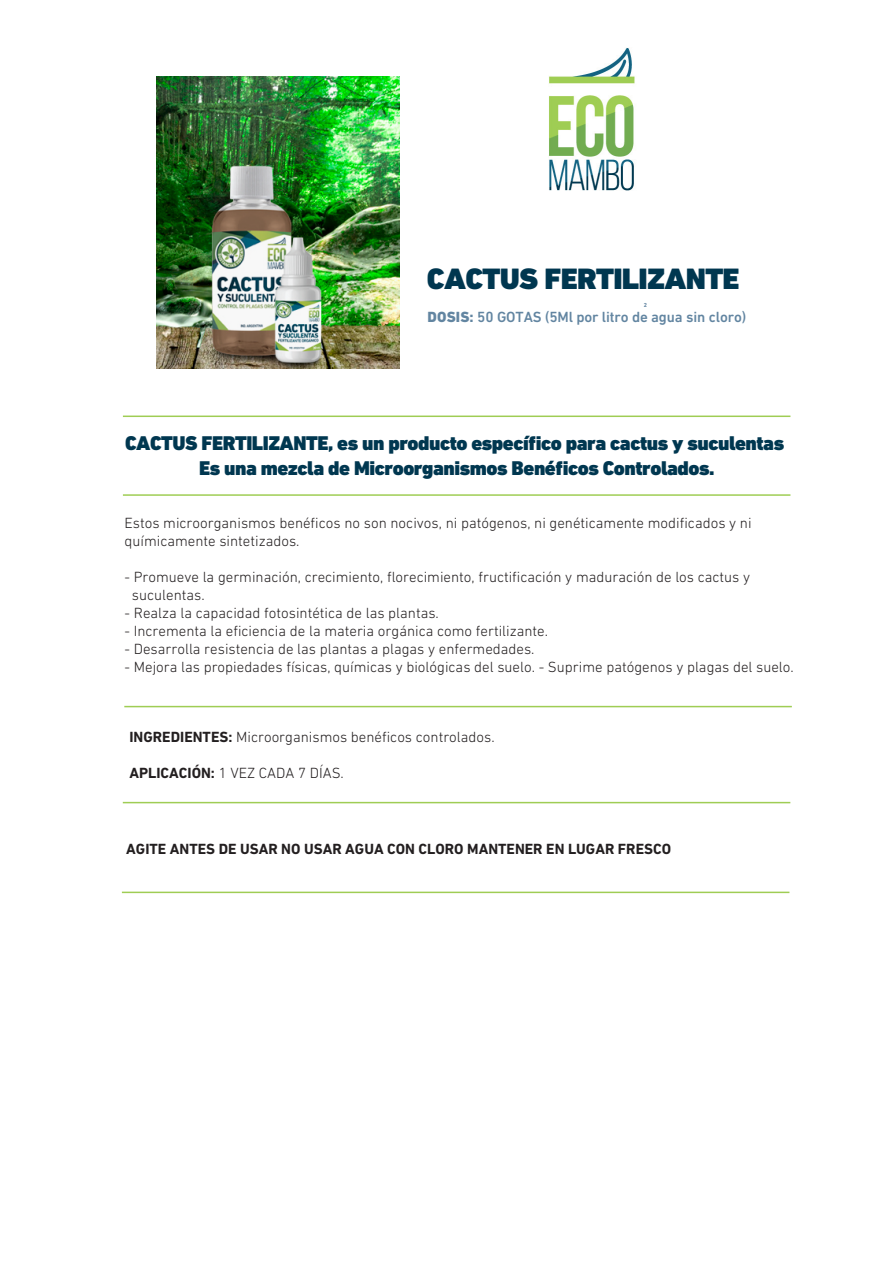
<style>
.page{position:relative;width:893px;height:1263px;background:#fff}
.page>*{position:absolute;margin:0;border:0;box-sizing:border-box;transform-origin:0 0}
.t1{font:900 30px "DIN Next LT Pro";letter-spacing:-.02em;color:#003750;scale:1.04 1}
.t2{font:900 20.25px/24.3px "DIN Next LT Pro";letter-spacing:-.025em;color:#003750;text-align:center}
.t3{font:300 15px/18px "DIN Next LT Pro";color:#231f20}
.t4{font:700 15px "DIN Next LT Pro";color:#231f20}
.t5{font:500 15px "DIN Next LT Pro";letter-spacing:-.005em;color:#6285a1}
.t6{font:700 5.85px "DIN Next LT Pro";color:#6285a1}
.s1{font-weight:800}
.s2{font-weight:700}
</style>
<div class="page">
<img style="left:548px;top:48px;width:87px;height:143px">
<hr style="left:122px;top:892px;width:667px;height:1px;background:#9fcd54">
<hr style="left:123px;top:416px;width:667px;height:1px;background:#9fcd54">
<hr style="left:123px;top:494px;width:667px;height:2px;background:#9fcd54">
<hr style="left:123px;top:802px;width:667px;height:1px;background:#9fcd54">
<hr style="left:124px;top:706px;width:668px;height:1px;background:#9fcd54">
<img style="left:156px;top:76px;width:243px;height:292px">
<h1 class="t1" style="left:427px;top:261px;width:302px">CACTUS FERTILIZANTE</h1>
<p class="t5" style="left:427px;top:308px;width:320px"><span class="s1">DOSIS:</span> 50 GOTAS (5Ml por litro de agua sin cloro)</p>
<p class="t6" style="left:644px;top:301px;width:5px">2</p>
<h2 class="t2" style="left:125px;top:431px;width:661px">CACTUS FERTILIZANTE, es un producto específico para cactus y suculentas<br>Es una mezcla de Microorganismos Benéficos Controlados.</h2>
<p class="t3" style="left:124px;top:513px;width:629px">Estos microorganismos benéficos no son nocivos, ni patógenos, ni genéticamente modificados y ni químicamente sintetizados.</p>
<p class="t3" style="left:132px;top:567px;width:620px;text-indent:-7px">- Promueve la germinación, crecimiento, florecimiento, fructificación y maduración de los cactus y suculentas.</p>
<p class="t3" style="left:124px;top:603px;width:316px">- Realza la capacidad fotosintética de las plantas.</p>
<p class="t3" style="left:124px;top:621px;width:425px">- Incrementa la eficiencia de la materia orgánica como fertilizante.</p>
<p class="t3" style="left:124px;top:639px;width:412px">- Desarrolla resistencia de las plantas a plagas y enfermedades.</p>
<p class="t3" style="left:124px;top:657px;width:671px">- Mejora las propiedades físicas, químicas y biológicas del suelo. - Suprime patógenos y plagas del suelo.</p>
<p class="t3" style="left:129px;top:727px;width:367px"><span class="s2">INGREDIENTES:</span> Microorganismos benéficos controlados.</p>
<p class="t3" style="left:129px;top:763px;width:216px"><span class="s2">APLICACIÓN:</span> 1 VEZ CADA 7 DÍAS.</p>
<p class="t4" style="left:126px;top:840px;width:546px">AGITE ANTES DE USAR NO USAR AGUA CON CLORO MANTENER EN LUGAR FRESCO</p>
</div>
